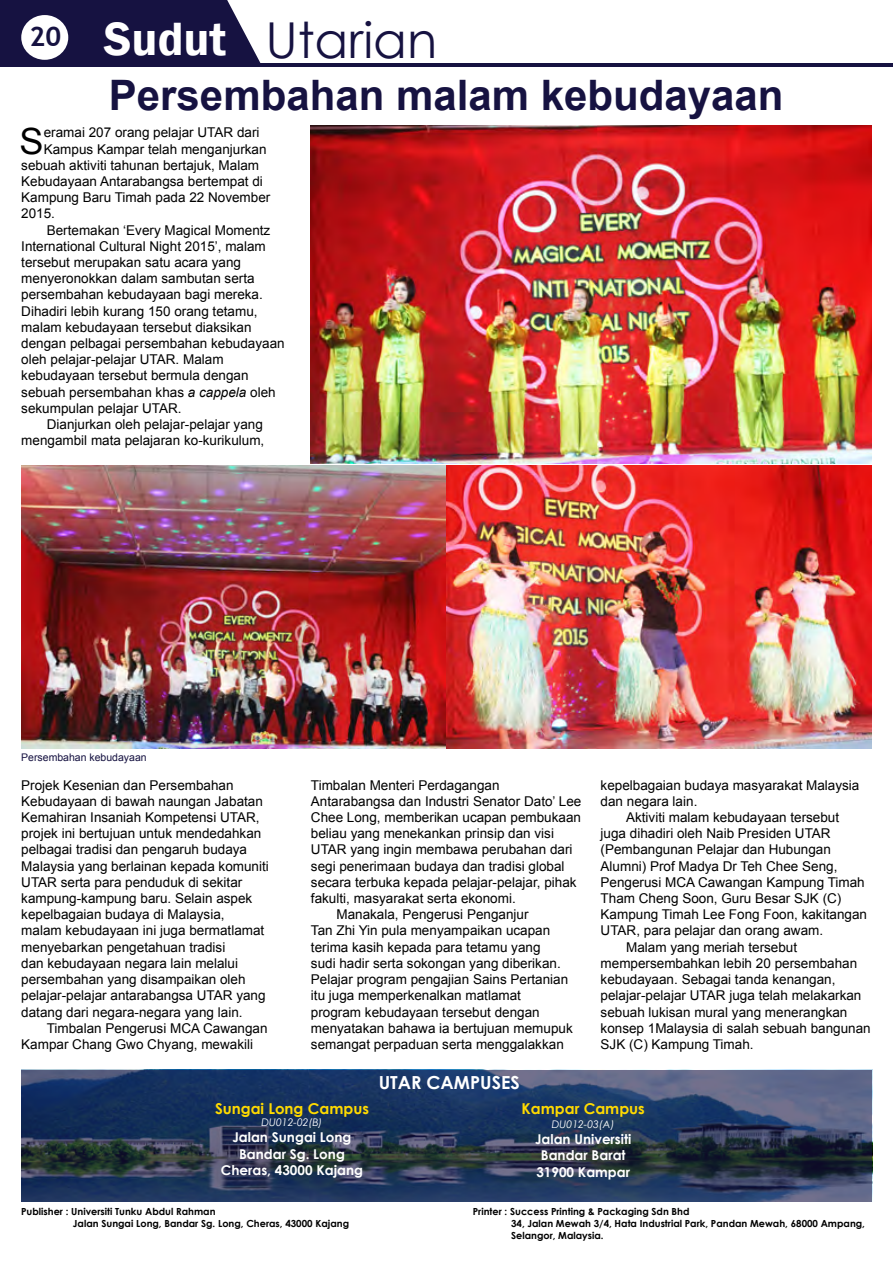
<style>
.page{position:relative;width:893px;height:1263px;background:#fff}
.page>*{position:absolute;margin:0;border:0;box-sizing:border-box;transform-origin:0 0}
.t1{font:49.5px "Century Gothic";color:#161241}
.t2{font:700 42px "Arial";color:#161241}
.t3{font:36.15px "Arial";color:#000}
.t4{font:700 18px "Century Gothic";color:#fff}
.t5{font:700 15px "Century Gothic";color:#ffda00}
.t6{font:13.5px/16.2px "Arial";color:#000}
.t7{font:700 13.5px/16.2px "Century Gothic";color:#fff;text-align:center}
.t8{font:italic 10.5px "Century Gothic";color:#fff}
.t9{font:10.5px "Arial";color:#161241}
.t10{font:700 9.75px/11.7px "Century Gothic";color:#000}
.s1{font-family:"Franklin Gothic";font-weight:600;font-size:48px;color:#fff}
.s2{font-style:italic}
</style>
<div class="page">
<svg style="left:21px;top:1070px;width:851px;height:132px;background:#2a3c5d"></svg>
<svg style="left:0;top:0;width:261px;height:63px;background:#27234f"></svg>
<div style="left:21px;top:15px;width:47px;height:45px;background:#fff;border-radius:50%"></div>
<hr style="left:0;top:63px;width:893px;height:3px;background:#161241">
<img style="left:311px;top:126px;width:560px;height:337px">
<img style="left:21px;top:465px;width:850px;height:283px">
<h1 class="t1" style="left:30px;top:5px;width:409px"><sup>20</sup> <span class="s1">Sudut</span> Utarian</h1>
<h2 class="t2" style="left:109px;top:68px;width:676px">Persembahan malam kebudayaan</h2>
<h3 class="t3" style="left:20px;top:117px;width:26px">S</h3>
<p class="t6" style="left:44px;top:125px;width:217px">eramai 207 orang pelajar UTAR dari</p>
<p class="t6" style="left:44px;top:141px;width:224px">Kampus Kampar telah menganjurkan</p>
<p class="t6" style="left:21px;top:157px;width:239px">sebuah aktiviti tahunan bertajuk, Malam</p>
<p class="t6" style="left:21px;top:173px;width:243px">Kebudayaan Antarabangsa bertempat di</p>
<p class="t6" style="left:21px;top:189px;width:251px">Kampung Baru Timah pada 22 November</p>
<p class="t6" style="left:21px;top:206px;width:35px">2015.</p>
<p class="t6" style="left:47px;top:222px;width:225px">Bertemakan ‘Every Magical Momentz</p>
<p class="t6" style="left:21px;top:238px;width:246px">International Cultural Night 2015’, malam</p>
<p class="t6" style="left:21px;top:254px;width:221px">tersebut merupakan satu acara yang</p>
<p class="t6" style="left:21px;top:270px;width:235px">menyeronokkan dalam sambutan serta</p>
<p class="t6" style="left:21px;top:287px;width:243px">persembahan kebudayaan bagi mereka.</p>
<p class="t6" style="left:21px;top:303px;width:238px">Dihadiri lebih kurang 150 orang tetamu,</p>
<p class="t6" style="left:21px;top:319px;width:232px">malam kebudayaan tersebut diaksikan</p>
<p class="t6" style="left:21px;top:335px;width:265px">dengan pelbagai persembahan kebudayaan</p>
<p class="t6" style="left:21px;top:351px;width:204px">oleh pelajar-pelajar UTAR. Malam</p>
<p class="t6" style="left:21px;top:368px;width:229px">kebudayaan tersebut bermula dengan</p>
<p class="t6" style="left:21px;top:384px;width:256px">sebuah persembahan khas <span class="s2">a cappela</span> oleh</p>
<p class="t6" style="left:21px;top:400px;width:162px">sekumpulan pelajar UTAR.</p>
<p class="t6" style="left:47px;top:416px;width:218px">Dianjurkan oleh pelajar-pelajar yang</p>
<p class="t6" style="left:21px;top:432px;width:245px">mengambil mata pelajaran ko-kurikulum,</p>
<p class="t9" style="left:21px;top:750px;width:127px">Persembahan kebudayaan</p>
<p class="t6" style="left:21px;top:777px;width:249px">Projek Kesenian dan Persembahan Kebudayaan di bawah naungan Jabatan Kemahiran Insaniah Kompetensi UTAR, projek ini bertujuan untuk mendedahkan pelbagai tradisi dan pengaruh budaya Malaysia yang berlainan kepada komuniti UTAR serta para penduduk di sekitar kampung-kampung baru. Selain aspek kepelbagaian budaya di Malaysia,<br>malam kebudayaan ini juga bermatlamat menyebarkan pengetahuan tradisi<br>dan kebudayaan negara lain melalui persembahan yang disampaikan oleh pelajar-pelajar antarabangsa UTAR yang datang dari negara-negara yang lain.</p>
<p class="t6" style="left:21px;top:1020px;width:248px;text-indent:26px">Timbalan Pengerusi MCA Cawangan<br>Kampar Chang Gwo Chyang, mewakili</p>
<p class="t6" style="left:311px;top:777px;width:190px">Timbalan Menteri Perdagangan</p>
<p class="t6" style="left:311px;top:793px;width:272px">Antarabangsa dan Industri Senator Dato’ Lee</p>
<p class="t6" style="left:311px;top:809px;width:272px">Chee Long, memberikan ucapan pembukaan</p>
<p class="t6" style="left:311px;top:825px;width:245px">beliau yang menekankan prinsip dan visi</p>
<p class="t6" style="left:311px;top:842px;width:263px">UTAR yang ingin membawa perubahan dari</p>
<p class="t6" style="left:311px;top:858px;width:255px">segi penerimaan budaya dan tradisi global</p>
<p class="t6" style="left:311px;top:874px;width:267px">secara terbuka kepada pelajar-pelajar, pihak</p>
<p class="t6" style="left:311px;top:890px;width:206px">fakulti, masyarakat serta ekonomi.</p>
<p class="t6" style="left:336px;top:906px;width:194px">Manakala, Pengerusi Penganjur</p>
<p class="t6" style="left:311px;top:923px;width:241px">Tan Zhi Yin pula menyampaikan ucapan</p>
<p class="t6" style="left:311px;top:939px;width:231px">terima kasih kepada para tetamu yang</p>
<p class="t6" style="left:311px;top:955px;width:251px">sudi hadir serta sokongan yang diberikan.</p>
<p class="t6" style="left:311px;top:971px;width:259px">Pelajar program pengajian Sains Pertanian</p>
<p class="t6" style="left:311px;top:987px;width:212px">itu juga memperkenalkan matlamat</p>
<p class="t6" style="left:311px;top:1004px;width:230px">program kebudayaan tersebut dengan</p>
<p class="t6" style="left:311px;top:1020px;width:263px">menyatakan bahawa ia bertujuan memupuk</p>
<p class="t6" style="left:311px;top:1036px;width:254px">semangat perpaduan serta menggalakkan</p>
<h3 class="t4" style="left:379px;top:1068px;width:143px">UTAR CAMPUSES</h3>
<p class="t6" style="left:601px;top:777px;width:260px">kepelbagaian budaya masyarakat Malaysia</p>
<p class="t6" style="left:601px;top:793px;width:98px">dan negara lain.</p>
<p class="t6" style="left:626px;top:809px;width:215px">Aktiviti malam kebudayaan tersebut</p>
<p class="t6" style="left:601px;top:825px;width:232px">juga dihadiri oleh Naib Presiden UTAR</p>
<p class="t6" style="left:601px;top:842px;width:232px">(Pembangunan Pelajar dan Hubungan</p>
<p class="t6" style="left:601px;top:858px;width:238px">Alumni) Prof Madya Dr Teh Chee Seng,</p>
<p class="t6" style="left:601px;top:874px;width:266px">Pengerusi MCA Cawangan Kampung Timah</p>
<p class="t6" style="left:601px;top:890px;width:242px">Tham Cheng Soon, Guru Besar SJK (C)</p>
<p class="t6" style="left:601px;top:906px;width:268px">Kampung Timah Lee Fong Foon, kakitangan</p>
<p class="t6" style="left:601px;top:923px;width:224px">UTAR, para pelajar dan orang awam.</p>
<p class="t6" style="left:626px;top:939px;width:173px">Malam yang meriah tersebut</p>
<p class="t6" style="left:601px;top:955px;width:258px">mempersembahkan lebih 20 persembahan</p>
<p class="t6" style="left:601px;top:971px;width:236px">kebudayaan. Sebagai tanda kenangan,</p>
<p class="t6" style="left:601px;top:987px;width:262px">pelajar-pelajar UTAR juga telah melakarkan</p>
<p class="t6" style="left:601px;top:1004px;width:248px">sebuah lukisan mural yang menerangkan</p>
<p class="t6" style="left:601px;top:1020px;width:272px">konsep 1Malaysia di salah sebuah bangunan</p>
<p class="t6" style="left:601px;top:1036px;width:155px">SJK (C) Kampung Timah.</p>
<p class="t5" style="left:215px;top:1097px;width:155px">Sungai Long Campus</p>
<p class="t8" style="left:261px;top:1115px;width:63px">DU012-02(B)</p>
<p class="t7" style="left:221px;top:1129px;width:144px">Jalan Sungai Long<br>Bandar Sg. Long<br>Cheras, 43000 Kajang</p>
<p class="t5" style="left:522px;top:1097px;width:125px">Kampar Campus</p>
<p class="t8" style="left:552px;top:1117px;width:64px">DU012-03(A)</p>
<p class="t7" style="left:535px;top:1131px;width:98px">Jalan Universiti<br>Bandar Barat<br>31900 Kampar</p>
<p class="t10" style="left:73px;top:1205px;width:278px;text-indent:-52px">Publisher : Universiti Tunku Abdul Rahman<br>Jalan Sungai Long, Bandar Sg. Long, Cheras, 43000 Kajang</p>
<p class="t10" style="left:511px;top:1205px;width:355px;text-indent:-38px">Printer : Success Printing &amp; Packaging Sdn Bhd<br>34, Jalan Mewah 3/4, Hata Industrial Park, Pandan Mewah, 68000 Ampang,<br>Selangor, Malaysia.</p>
</div>
